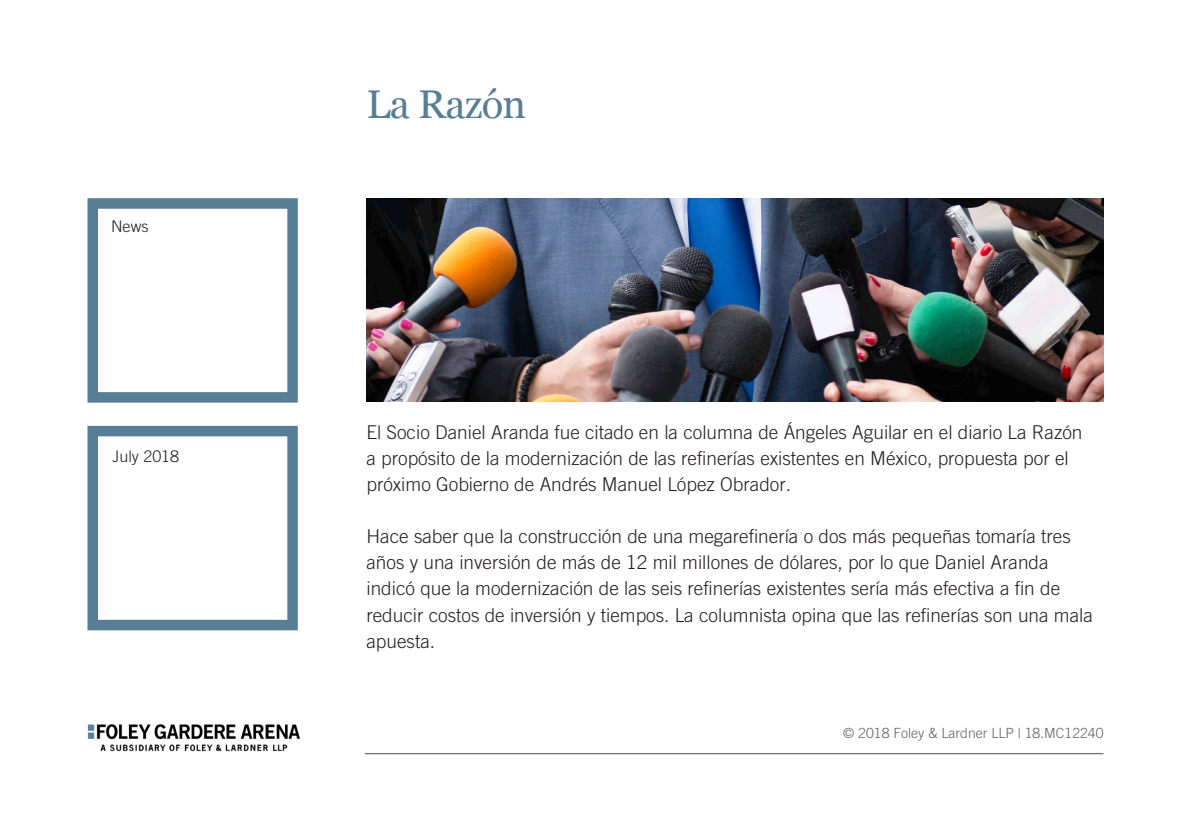
<style>
.page{position:relative;width:1191px;height:840px;background:#fff}
.page>*{position:absolute;margin:0;border:0;box-sizing:border-box;transform-origin:0 0}
.t1{font:40px "Georgia";letter-spacing:-.02em;color:#577e95}
.Body{font:300 19px/26px "Trade Gothic LT Std";color:#231f20}
.t2{font:300 16px "Trade Gothic LT Std";color:#231f20}
.Disclaimer_Text{font:300 14px "Trade Gothic LT Std";color:#636366}
</style>
<div class="page">
<hr style="left:365px;top:752px;width:738px;height:1px;background:#231f20">
<img style="left:87px;top:724px;width:213px;height:28px">
<svg style="left:87px;top:425px;width:211px;height:205px"></svg>
<svg style="left:87px;top:198px;width:211px;height:204px"></svg>
<img style="left:366px;top:198px;width:737px;height:203px">
<p class="t2" style="left:111px;top:217px;width:39px">News</p>
<p class="t2" style="left:112px;top:447px;width:68px">July 2018</p>
<p class="t1" style="left:366px;top:75px;width:161px">La Razón</p>
<p class="Body" style="left:366px;top:419px;width:717px">El Socio Daniel Aranda fue citado en la columna de Ángeles Aguilar en el diario La Razón a propósito de la modernización de las refinerías existentes en México, propuesta por el próximo Gobierno de Andrés Manuel López Obrador.</p>
<p class="Body" style="left:366px;top:523px;width:728px">Hace saber que la construcción de una megarefinería o dos más pequeñas tomaría tres años y una inversión de más de 12 mil millones de dólares, por lo que Daniel Aranda indicó que la modernización de las seis refinerías existentes sería más efectiva a fin de reducir costos de inversión y tiempos. La columnista opina que las refinerías son una mala apuesta.</p>
<p class="Disclaimer_Text" style="left:843px;top:723px;width:262px">© 2018 Foley &amp; Lardner LLP | 18.MC12240</p>
</div>
